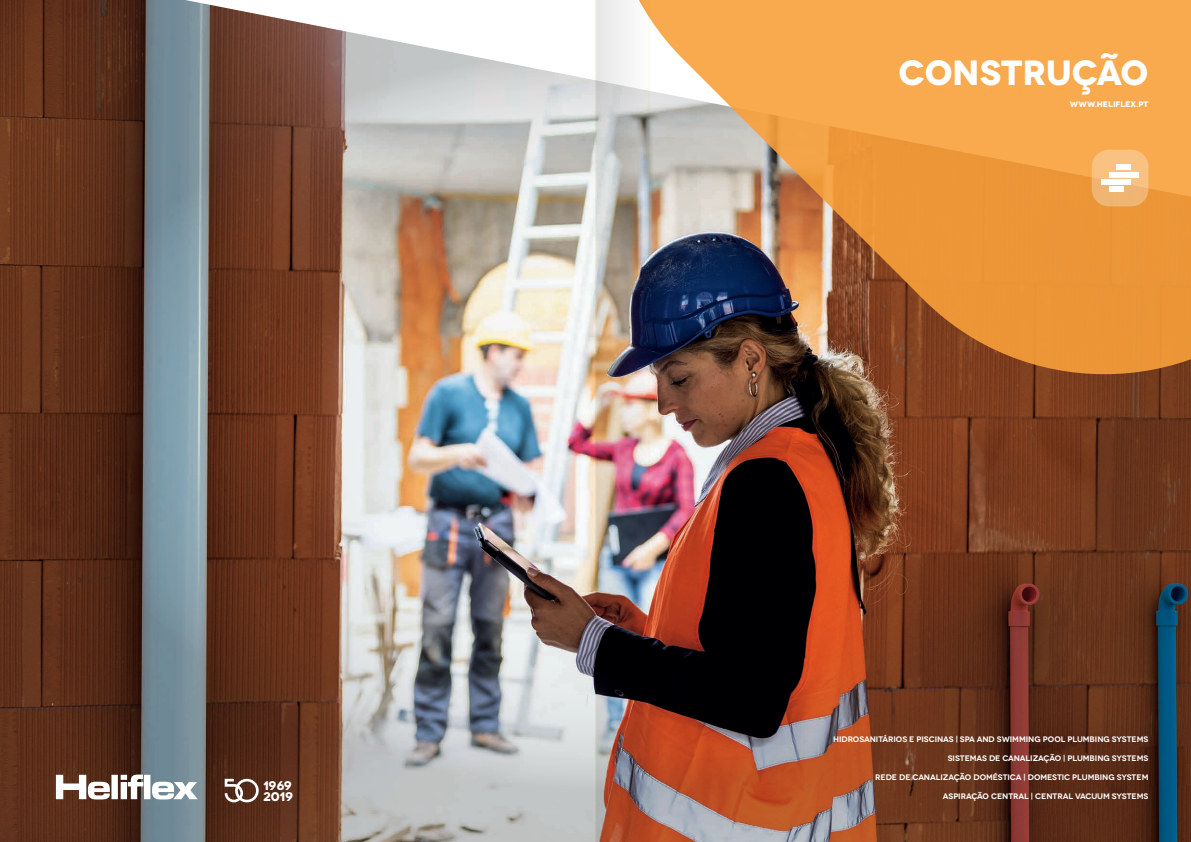
<style>
.page{position:relative;width:1191px;height:842px;background:#fff}
.page>*{position:absolute;margin:0;border:0;box-sizing:border-box;transform-origin:0 0}
.t1{font:700 35px "Novecentowide";letter-spacing:-.005em;color:#fff}
.t2{font:700 12.5px/11.2px "Novecentowide";color:#fff}
.t3{font:600 8px "Novecentowide";letter-spacing:-.005em;color:#fff}
.t4{font:700 8px "Novecentowide";color:#fff}
</style>
<div class="page">
<img style="left:0;top:0;width:1191px;height:842px">
<svg style="left:649px;top:0;width:542px;height:374px;background:#d1914e"></svg>
<svg style="left:56px;top:774px;width:142px;height:25px"></svg>
<div style="left:235px;top:779px;width:24px;height:23px;border:3px solid #fff;border-radius:50%"></div>
<svg style="left:223px;top:777px;width:21px;height:27px"></svg>
<div style="left:1091px;top:150px;width:57px;height:56px;background:linear-gradient(to right,#f5bc7b,#f7bf7f);border-radius:17px"></div>
<div style="left:1109px;top:186px;width:14px;height:6px;background:#fff"></div>
<div style="left:1116px;top:179px;width:14px;height:6px;background:#fff"></div>
<div style="left:1101px;top:179px;width:14px;height:6px;background:#fff"></div>
<div style="left:1109px;top:172px;width:14px;height:5px;background:#fff"></div>
<div style="left:1124px;top:172px;width:15px;height:5px;background:#fff"></div>
<div style="left:1116px;top:164px;width:14px;height:6px;background:#fff"></div>
<img style="left:595px;top:0;width:54px;height:842px">
<h2 class="t2" style="left:263px;top:780px;width:31px">1969<br>2019</h2>
<h1 class="t1" style="left:898px;top:50px;width:251px">CONSTRUÇÃO</h1>
<p class="t4" style="left:1070px;top:99px;width:80px">WWW.HELIFLEX.PT</p>
<p class="t3" style="left:833px;top:734px;width:317px">HIDROSANITÁRIOS E PISCINAS | SPA AND SWIMMING POOL PLUMBING SYSTEMS</p>
<p class="t3" style="left:947px;top:753px;width:202px">SISTEMAS DE CANALIZAÇÃO | PLUMBING SYSTEMS</p>
<p class="t3" style="left:875px;top:772px;width:275px">REDE DE CANALIZAÇÃO DOMÉSTICA | DOMESTIC PLUMBING SYSTEM</p>
<p class="t3" style="left:943px;top:792px;width:207px">ASPIRAÇÃO CENTRAL | CENTRAL VACUUM SYSTEMS</p>
</div>
